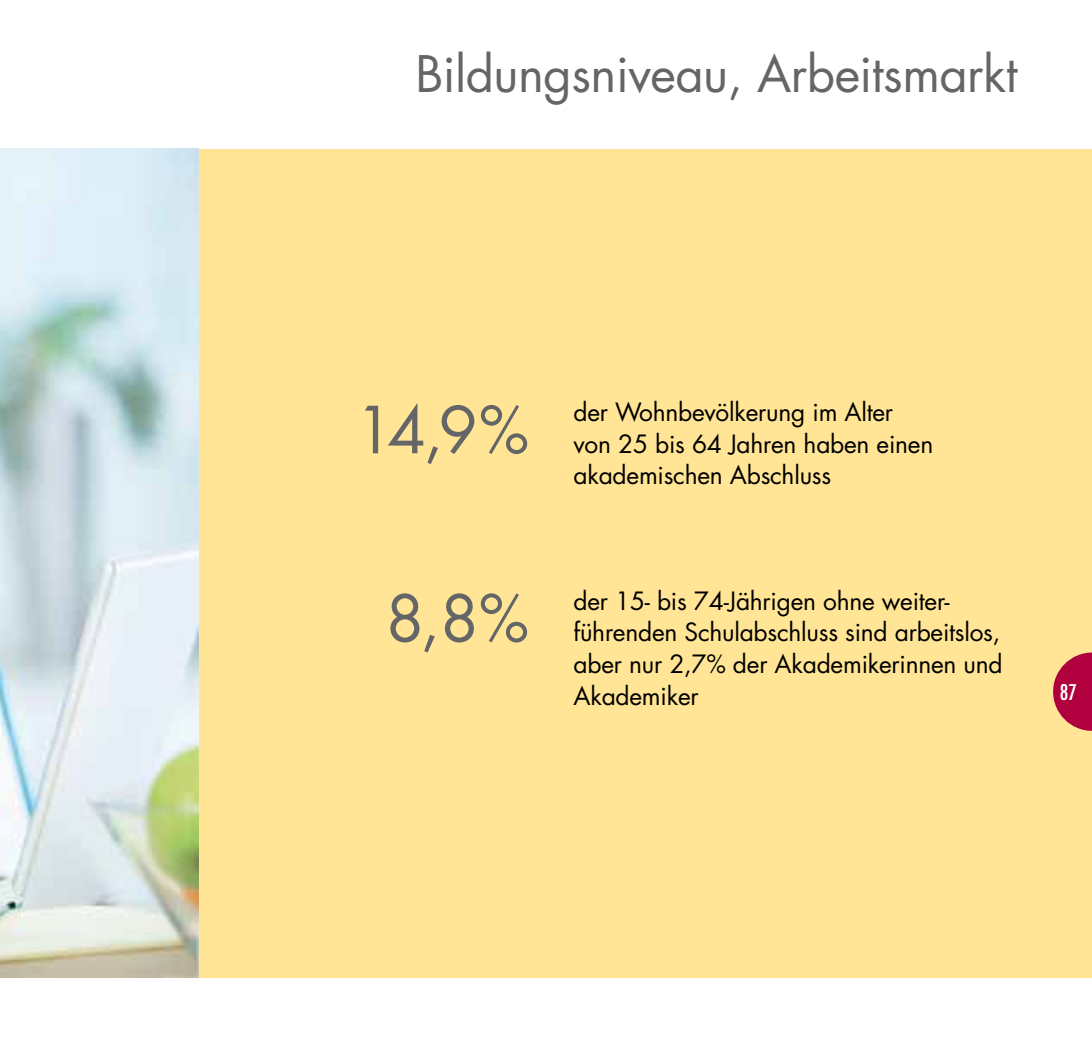
<style>
.page{position:relative;width:1092px;height:1042px;background:#fff}
.page>*{position:absolute;margin:0;border:0;box-sizing:border-box;transform-origin:0 0}
.t1{font:63px "Futura";color:#646567}
.t2{font:49px "Futura";letter-spacing:-.01em;color:#646567}
.t3{font:24.5px/31.5px "Futura";letter-spacing:-.01em;color:#000}
.t4{font:condensed 21px "Futura";color:#fff}
</style>
<div class="page">
<div style="left:198px;top:149px;width:893px;height:828px;background:#ffe595"></div>
<svg style="left:1053px;top:652px;width:38px;height:79px"></svg>
<img style="left:0;top:149px;width:198px;height:828px">
<h2 class="t2" style="left:415px;top:41px;width:603px">Bildungsniveau, Arbeitsmarkt</h2>
<h1 class="t1" style="left:355px;top:387px;width:176px">14,9%</h1>
<p class="t3" style="left:573px;top:396px;width:361px">der Wohnbevölkerung im Alter von 25 bis 64 Jahren haben einen akademischen Abschluss</p>
<h1 class="t1" style="left:385px;top:575px;width:145px">8,8%</h1>
<p class="t3" style="left:573px;top:585px;width:430px">der 15- bis 74-Jährigen ohne weiter&shy;führenden Schulabschluss sind arbeitslos, aber nur 2,7% der Akademikerinnen und<br>Akademiker</p>
<p class="t4" style="left:1059px;top:679px;width:19px">87</p>
</div>
